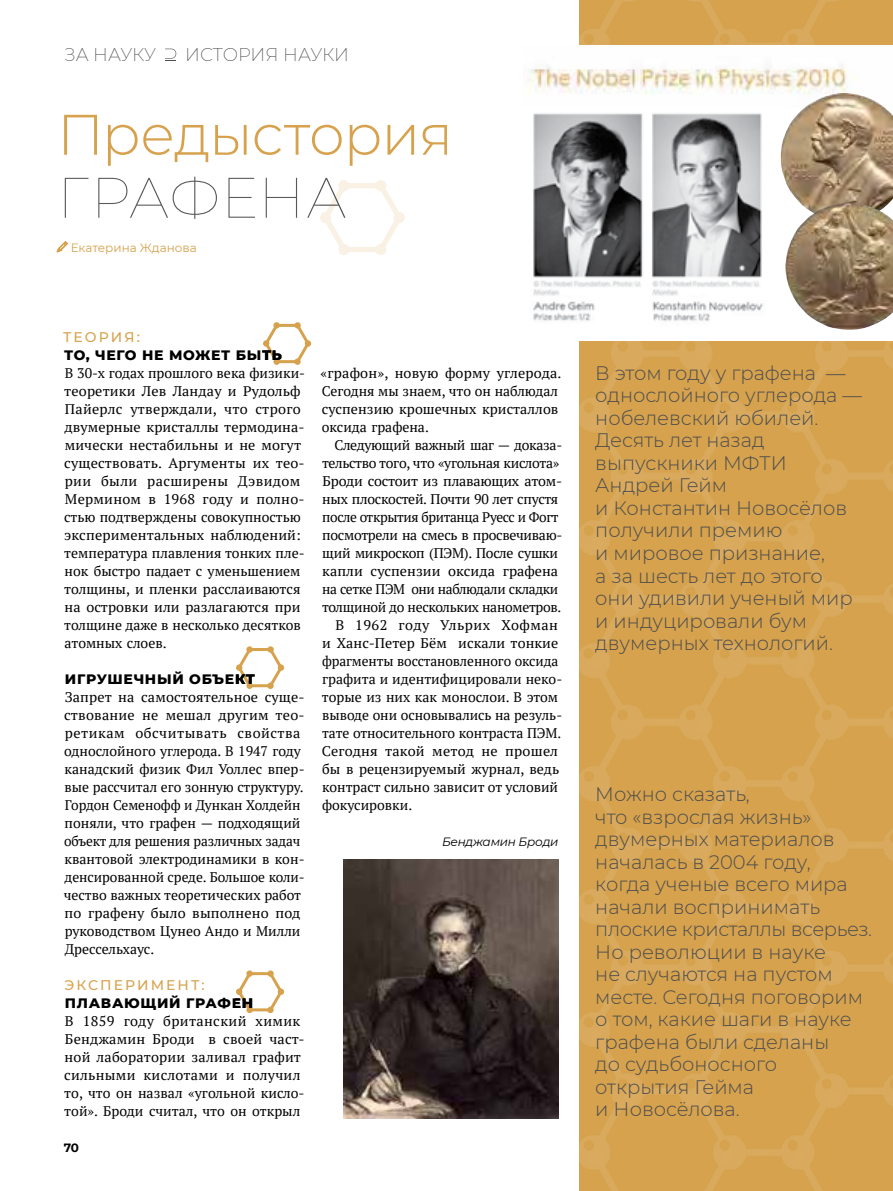
<style>
.page{position:relative;width:893px;height:1191px;background:#fff}
.page>*{position:absolute;margin:0;border:0;box-sizing:border-box;transform-origin:0 0}
.t1{font:300 57px "Montserrat";letter-spacing:-.02em;color:#d6a24d}
.t2{font:100 57px "Montserrat";letter-spacing:.005em;color:#58595b}
.t3{font:300 19.5px/22.5px "Montserrat";color:#4d4d4f}
.t4{font:200 18px "Montserrat";letter-spacing:-.01em;color:#4d4d4f}
.t5{font:13.95px/18px "PT Serif";color:#000}
.t6{font:13.95px "PT Serif";letter-spacing:-.02em;color:#000}
.t7{font:13.95px "PT Serif";letter-spacing:-.025em;color:#000}
.t8{font:800 13.95px "Montserrat";letter-spacing:.05em;color:#000}
.t9{font:13.95px "PT Serif";letter-spacing:.04em;color:#000}
.t10{font:500 13.95px "Montserrat";letter-spacing:.15em;color:#d6a24d}
.t11{font:12px "Montserrat";color:#d6a24d}
.t12{font:italic 12px "Montserrat";letter-spacing:-.02em;color:#000}
.t13{font:700 12px "Montserrat";color:#000}
</style>
<div class="page">
<img style="left:580px;top:0;width:313px;height:1191px">
<svg style="left:57px;top:241px;width:11px;height:11px"></svg>
<svg style="left:326px;top:181px;width:73px;height:73px"></svg>
<div style="left:375px;top:180px;width:11px;height:11px;background:#f8f1e4;border-radius:50%"></div>
<div style="left:338px;top:180px;width:12px;height:11px;background:#f8f1e4;border-radius:50%"></div>
<div style="left:320px;top:212px;width:11px;height:11px;background:#f8f1e4;border-radius:50%"></div>
<div style="left:338px;top:244px;width:12px;height:11px;background:#f8f1e4;border-radius:50%"></div>
<div style="left:375px;top:244px;width:11px;height:11px;background:#f8f1e4;border-radius:50%"></div>
<div style="left:394px;top:212px;width:11px;height:11px;background:#f8f1e4;border-radius:50%"></div>
<svg style="left:263px;top:322px;width:48px;height:43px"></svg>
<div style="left:294px;top:322px;width:7px;height:6px;background:#d6a24d;border-radius:50%"></div>
<div style="left:273px;top:322px;width:7px;height:6px;background:#d6a24d;border-radius:50%"></div>
<div style="left:263px;top:340px;width:6px;height:7px;background:#d6a24d;border-radius:50%"></div>
<div style="left:273px;top:358px;width:7px;height:7px;background:#d6a24d;border-radius:50%"></div>
<div style="left:294px;top:358px;width:7px;height:7px;background:#d6a24d;border-radius:50%"></div>
<div style="left:305px;top:340px;width:6px;height:7px;background:#d6a24d;border-radius:50%"></div>
<svg style="left:236px;top:646px;width:48px;height:43px"></svg>
<div style="left:267px;top:646px;width:7px;height:6px;background:#d6a24d;border-radius:50%"></div>
<div style="left:246px;top:646px;width:7px;height:6px;background:#d6a24d;border-radius:50%"></div>
<div style="left:236px;top:664px;width:6px;height:7px;background:#d6a24d;border-radius:50%"></div>
<div style="left:246px;top:682px;width:7px;height:7px;background:#d6a24d;border-radius:50%"></div>
<div style="left:267px;top:682px;width:7px;height:7px;background:#d6a24d;border-radius:50%"></div>
<div style="left:278px;top:664px;width:6px;height:7px;background:#d6a24d;border-radius:50%"></div>
<svg style="left:236px;top:972px;width:48px;height:41px"></svg>
<div style="left:267px;top:970px;width:7px;height:6px;background:#d6a24d;border-radius:50%"></div>
<div style="left:246px;top:970px;width:7px;height:6px;background:#d6a24d;border-radius:50%"></div>
<div style="left:236px;top:988px;width:6px;height:7px;background:#d6a24d;border-radius:50%"></div>
<div style="left:246px;top:1006px;width:7px;height:7px;background:#d6a24d;border-radius:50%"></div>
<div style="left:267px;top:1006px;width:7px;height:7px;background:#d6a24d;border-radius:50%"></div>
<div style="left:278px;top:988px;width:6px;height:7px;background:#d6a24d;border-radius:50%"></div>
<svg style="left:165px;top:49px;width:11px;height:12px"></svg>
<img style="left:343px;top:859px;width:215px;height:259px">
<img style="left:533px;top:107px;width:360px;height:233px">
<img style="left:528px;top:46px;width:365px;height:61px">
<img style="left:781px;top:93px;width:112px;height:128px">
<img style="left:785px;top:203px;width:108px;height:127px">
<p class="t4" style="left:64px;top:42px;width:93px">ЗА НАУКУ</p>
<p class="t4" style="left:185px;top:42px;width:165px">ИСТОРИЯ НАУКИ</p>
<h1 class="t1" style="left:57px;top:96px;width:398px">Предыстория</h1>
<h1 class="t2" style="left:57px;top:159px;width:291px">ГРАФЕНА</h1>
<p class="t11" style="left:71px;top:239px;width:128px">Екатерина Жданова</p>
<p class="t10" style="left:63px;top:327px;width:78px">ТЕОРИЯ:</p>
<p class="t8" style="left:64px;top:345px;width:220px">ТО, ЧЕГО НЕ МОЖЕТ БЫТЬ</p>
<p class="t5" style="left:64px;top:364px;width:242px">В 30-х годах прошлого века физики&shy;теоретики Лев Ландау и Рудольф<br>Пайерлс утверждали, что строго двумерные кристаллы термодина&shy;мически нестабильны и не могут существовать. Аргументы их тео&shy;рии были расширены Дэвидом<br>Мермином в 1968 году и полно&shy;стью подтверждены совокупностью экспериментальных наблюдений: температура плавления тонких пле&shy;нок быстро падает с уменьшением толщины, и пленки расслаиваются на островки или разлагаются при толщине даже в несколько десятков атомных слоев.</p>
<p class="t8" style="left:65px;top:669px;width:191px">ИГРУШЕЧНЫЙ ОБЪЕКТ</p>
<p class="t5" style="left:64px;top:688px;width:242px">Запрет на самостоятельное суще&shy;ствование не мешал другим тео&shy;ретикам обсчитывать свойства однослойного углерода. В 1947 году канадский физик Фил Уоллес впер&shy;вые рассчитал его зонную структуру.<br>Гордон Семенофф и Дункан Холдейн поняли, что графен — подходящий объект для решения различных задач квантовой электродинамики в кон&shy;денсированной среде. Большое коли&shy;чество важных теоретических работ по графену было выполнено под руководством Цунео Андо и Милли<br>Дрессельхаус.</p>
<p class="t10" style="left:65px;top:975px;width:142px">ЭКСПЕРИМЕНТ:</p>
<p class="t8" style="left:65px;top:993px;width:190px">ПЛАВАЮЩИЙ ГРАФЕН</p>
<p class="t5" style="left:64px;top:1012px;width:242px">В 1859 году британский химик<br>Бенджамин Броди в своей част&shy;ной лаборатории заливал графит сильными кислотами и получил то, что он назвал «угольной кисло&shy;той». Броди считал, что он открыл</p>
<p class="t13" style="left:64px;top:1139px;width:17px">70</p>
<p class="t5" style="left:321px;top:364px;width:242px">«графон», новую форму углерода.<br>Сегодня мы знаем, что он наблюдал суспензию крошечных кристаллов оксида графена.</p>
<p class="t6" style="left:335px;top:436px;width:229px">Следующий важный шаг — доказа-</p>
<p class="t6" style="left:322px;top:454px;width:239px">тельство того, что «угольная кислота»</p>
<p class="t5" style="left:323px;top:472px;width:241px">Броди состоит из плавающих атом-</p>
<p class="t6" style="left:322px;top:490px;width:237px">ных плоскостей. Почти 90 лет спустя</p>
<p class="t7" style="left:322px;top:508px;width:238px">после открытия британца Руесс и Фогт</p>
<p class="t6" style="left:322px;top:526px;width:241px">посмотрели на смесь в просвечиваю-</p>
<p class="t6" style="left:322px;top:544px;width:237px">щий микроскоп (ПЭМ). После сушки</p>
<p class="t5" style="left:322px;top:562px;width:237px">капли суспензии оксида графена</p>
<p class="t7" style="left:322px;top:580px;width:237px">на сетке ПЭМ они наблюдали складки</p>
<p class="t6" style="left:322px;top:598px;width:241px">толщиной до нескольких нанометров.</p>
<p class="t9" style="left:335px;top:616px;width:224px">В 1962 году Ульрих Хофман</p>
<p class="t5" style="left:322px;top:634px;width:237px">и Ханс-Петер Бём искали тонкие</p>
<p class="t5" style="left:322px;top:652px;width:238px">фрагменты восстановленного оксида</p>
<p class="t5" style="left:322px;top:670px;width:241px">графита и идентифицировали неко-</p>
<p class="t5" style="left:322px;top:688px;width:238px">торые из них как монослои. В этом</p>
<p class="t5" style="left:322px;top:706px;width:241px">выводе они основывались на резуль-</p>
<p class="t5" style="left:322px;top:724px;width:241px">тате относительного контраста ПЭМ.</p>
<p class="t5" style="left:322px;top:742px;width:238px">Сегодня такой метод не прошел</p>
<p class="t5" style="left:322px;top:760px;width:238px">бы в рецензируемый журнал, ведь</p>
<p class="t5" style="left:322px;top:778px;width:237px">контраст сильно зависит от условий</p>
<p class="t5" style="left:322px;top:796px;width:92px">фокусировки.</p>
<p class="t12" style="left:442px;top:833px;width:118px">Бенджамин Броди</p>
<p class="t3" style="left:595px;top:361px;width:268px">В этом году у графена — однослойного углерода — нобелевский юбилей.<br>Десять лет назад выпускники МФТИ<br>Андрей Гейм<br>и Константин Новосёлов получили премию<br>и мировое признание,<br>а за шесть лет до этого они удивили ученый мир и индуцировали бум двумерных технологий.</p>
<p class="t3" style="left:595px;top:782px;width:278px">Можно сказать,<br>что «взрослая жизнь» двумерных материалов началась в 2004 году,<br>когда ученые всего мира начали воспринимать плоские кристаллы всерьез.<br>Но революции в науке<br>не случаются на пустом месте. Сегодня поговорим о том, какие шаги в науке графена были сделаны<br>до судьбоносного открытия Гейма<br>и Новосёлова.</p>
</div>
